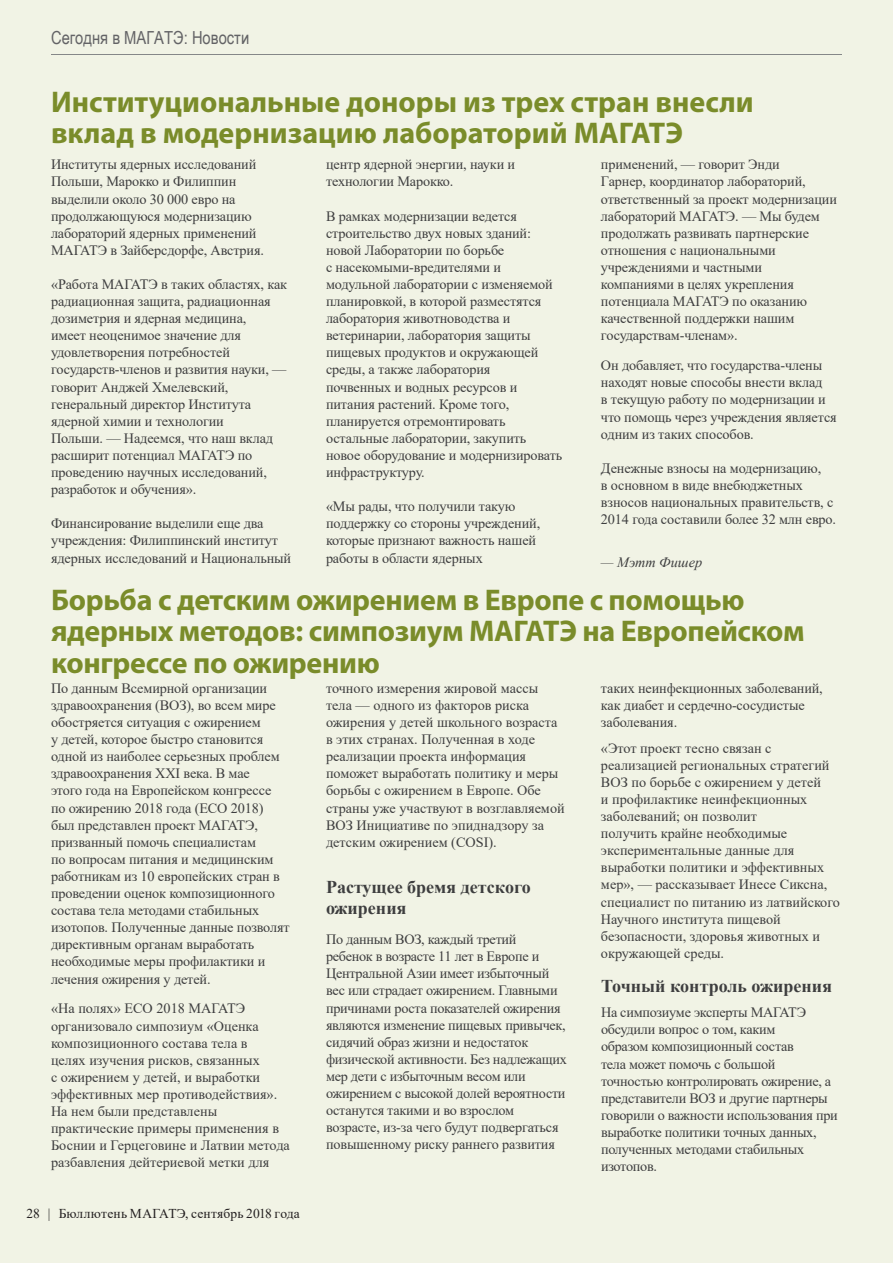
<style>
.page{position:relative;width:893px;height:1263px;background:#f1f3e5}
.page>*{position:absolute;margin:0;border:0;box-sizing:border-box;transform-origin:0 0}
.t1{font:700 30px/31.5px "Myriad Pro";letter-spacing:-.01em;color:#7a8c2a}
.t2{font:700 18px/21px "Times New Roman";color:#3e3e3f}
.t3{font:18px "Arial Narrow";color:#636366}
.t4{font:14.25px/17.1px "Times New Roman";letter-spacing:-.01em;color:#3e3e3f}
.t5{font:italic 14.25px "Times New Roman";color:#3e3e3f}
.t6{font:13.5px "Times New Roman";letter-spacing:.01em;color:#231f20}
</style>
<div class="page">
<hr style="left:51px;top:54px;width:791px;height:1px;background:#858788">
<p class="t3" style="left:51px;top:25px;width:200px">Сегодня в МАГАТЭ: Новости</p>
<h1 class="t1" style="left:51px;top:85px;width:704px">Институциональные доноры из трех стран внесли вклад в модернизацию лабораторий МАГАТЭ</h1>
<p class="t4" style="left:51px;top:156px;width:215px">Институты ядерных исследований<br>Польши, Марокко и Филиппин выделили около 30 000 евро на продолжающуюся модернизацию лабораторий ядерных применений<br>МАГАТЭ в Зайберсдорфе, Австрия.</p>
<p class="t4" style="left:51px;top:275px;width:238px">«Работа МАГАТЭ в таких областях, как радиационная защита, радиационная дозиметрия и ядерная медицина,<br>имеет неоценимое значение для удовлетворения потребностей государств-членов и развития науки, — говорит Анджей Хмелевский, генеральный директор Института ядерной химии и технологии<br>Польши. — Надеемся, что наш вклад расширит потенциал МАГАТЭ по проведению научных исследований, разработок и обучения».</p>
<p class="t4" style="left:51px;top:514px;width:242px">Финансирование выделили еще два учреждения: Филиппинский институт ядерных исследований и Национальный</p>
<h1 class="t1" style="left:51px;top:583px;width:755px">Борьба с детским ожирением в Европе с помощью ядерных методов: симпозиум МАГАТЭ на Европейском конгрессе по ожирению</h1>
<p class="t4" style="left:51px;top:679px;width:240px">По данным Всемирной организации здравоохранения (ВОЗ), во всем мире обостряется ситуация с ожирением<br>у детей, которое быстро становится одной из наиболее серьезных проблем здравоохранения XXI века. В мае<br>этого года на Европейском конгрессе<br>по ожирению 2018 года (ECO 2018) был представлен проект МАГАТЭ, призванный помочь специалистам<br>по вопросам питания и медицинским работникам из 10 европейских стран в проведении оценок композиционного состава тела методами стабильных изотопов. Полученные данные позволят директивным органам выработать необходимые меры профилактики и лечения ожирения у детей.</p>
<p class="t4" style="left:51px;top:1000px;width:240px">«На полях» ECO 2018 МАГАТЭ организовало симпозиум «Оценка композиционного состава тела в<br>целях изучения рисков, связанных<br>с ожирением у детей, и выработки эффективных мер противодействия».<br>На нем были представлены практические примеры применения в<br>Боснии и Герцеговине и Латвии метода разбавления дейтериевой метки для</p>
<p class="t4" style="left:601px;top:156px;width:238px">применений, — говорит Энди<br>Гарнер, координатор лабораторий, ответственный за проект модернизации лабораторий МАГАТЭ. — Мы будем продолжать развивать партнерские отношения с национальными учреждениями и частными компаниями в целях укрепления потенциала МАГАТЭ по оказанию качественной поддержки нашим государствам-членам».</p>
<p class="t4" style="left:601px;top:356px;width:237px">Он добавляет, что государства-члены находят новые способы внести вклад<br>в текущую работу по модернизации и что помощь через учреждения является одним из таких способов.</p>
<p class="t4" style="left:601px;top:459px;width:237px">Денежные взносы на модернизацию,<br>в основном в виде внебюджетных взносов национальных правительств, с 2014 года составили более 32 млн евро.</p>
<p class="t5" style="left:601px;top:552px;width:103px">— Мэтт Фишер</p>
<p class="t4" style="left:326px;top:156px;width:191px">центр ядерной энергии, науки и технологии Марокко.</p>
<p class="t4" style="left:326px;top:207px;width:238px">В рамках модернизации ведется строительство двух новых зданий: новой Лаборатории по борьбе<br>с насекомыми-вредителями и модульной лаборатории с изменяемой планировкой, в которой разместятся лаборатория животноводства и ветеринарии, лаборатория защиты пищевых продуктов и окружающей среды, а также лаборатория<br>почвенных и водных ресурсов и питания растений. Кроме того, планируется отремонтировать остальные лаборатории, закупить новое оборудование и модернизировать инфраструктуру.</p>
<p class="t4" style="left:326px;top:497px;width:216px">«Мы рады, что получили такую поддержку со стороны учреждений, которые признают важность нашей работы в области ядерных</p>
<p class="t4" style="left:601px;top:679px;width:223px">таких неинфекционных заболеваний, как диабет и сердечно-сосудистые заболевания.</p>
<p class="t4" style="left:601px;top:739px;width:240px">«Этот проект тесно связан с реализацией региональных стратегий<br>ВОЗ по борьбе с ожирением у детей<br>и профилактике неинфекционных заболеваний; он позволит<br>получить крайне необходимые экспериментальные данные для выработки политики и эффективных мер», — рассказывает Инесе Сиксна, специалист по питанию из латвийского<br>Научного института пищевой безопасности, здоровья животных и окружающей среды.</p>
<p class="t2" style="left:601px;top:974px;width:233px">Точный контроль ожирения</p>
<p class="t4" style="left:601px;top:1003px;width:238px">На симпозиуме эксперты МАГАТЭ обсудили вопрос о том, каким<br>образом композиционный состав<br>тела может помочь с большой точностью контролировать ожирение, а представители ВОЗ и другие партнеры говорили о важности использования при выработке политики точных данных, полученных методами стабильных изотопов.</p>
<p class="t4" style="left:326px;top:679px;width:240px">точного измерения жировой массы тела — одного из факторов риска ожирения у детей школьного возраста в этих странах. Полученная в ходе реализации проекта информация поможет выработать политику и меры борьбы с ожирением в Европе. Обе страны уже участвуют в возглавляемой ВОЗ Инициативе по эпиднадзору за детским ожирением (COSI).</p>
<p class="t2" style="left:326px;top:876px;width:206px">Растущее бремя детского ожирения</p>
<p class="t4" style="left:326px;top:930px;width:242px">По данным ВОЗ, каждый третий<br>ребенок в возрасте 11 лет в Европе и Центральной Азии имеет избыточный вес или страдает ожирением. Главными причинами роста показателей ожирения являются изменение пищевых привычек, сидячий образ жизни и недостаток физической активности. Без надлежащих мер дети с избыточным весом или ожирением с высокой долей вероятности останутся такими и во взрослом возрасте, из-за чего будут подвергаться повышенному риску раннего развития</p>
<p class="t6" style="left:26px;top:1204px;width:275px">28 | Бюллютень МАГАТЭ, сентябрь 2018 года</p>
</div>
